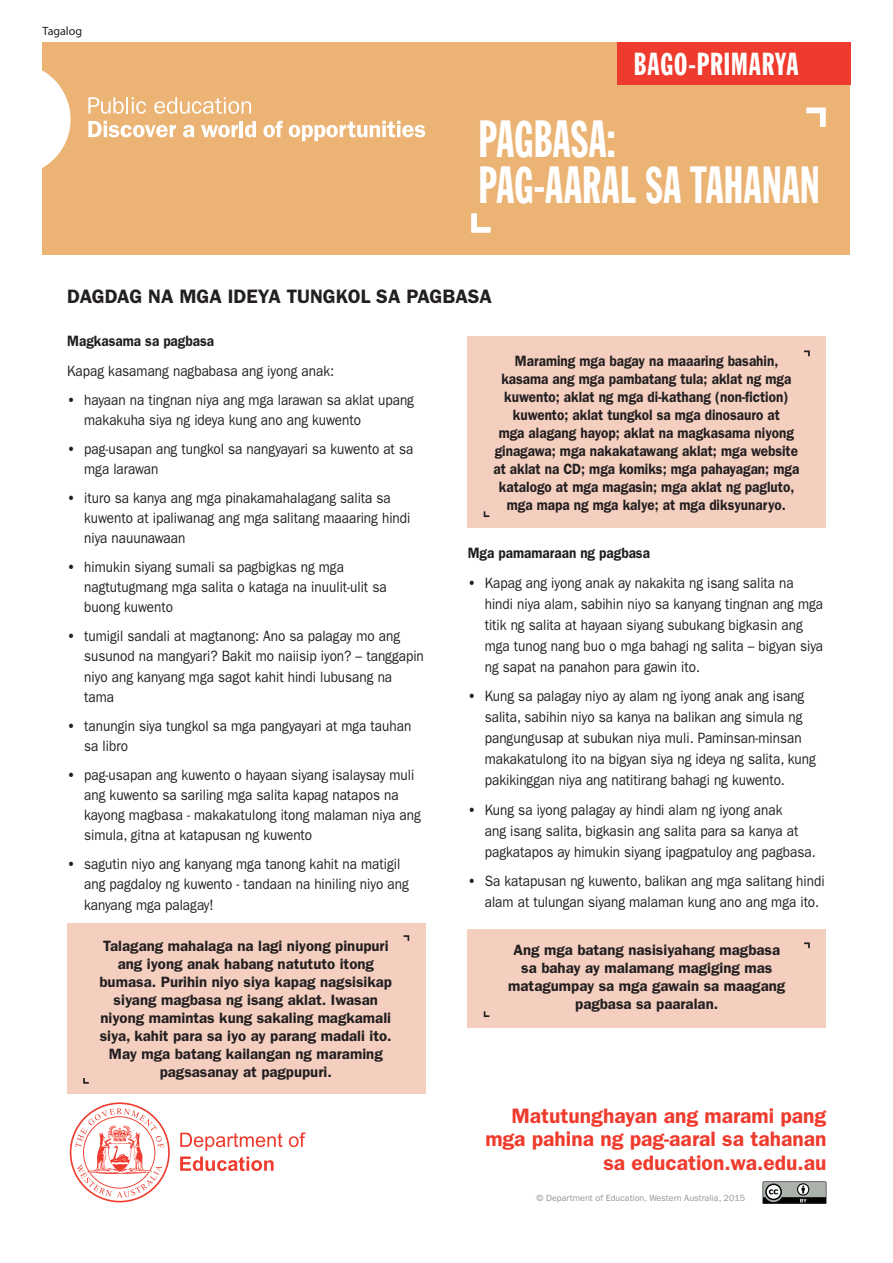
<style>
.page{position:relative;width:893px;height:1263px;background:#fff}
.page>*{position:absolute;margin:0;border:0;box-sizing:border-box;transform-origin:0 0}
.t1{font:51px "Franklin Gothic Extra Cond";letter-spacing:.01em;color:#fff;scale:.9 1}
.t2{font:31.05px "Franklin Gothic Extra Cond";letter-spacing:.035em;color:#fff}
.t3{font:600 21px/23.5px "ITC Franklin Gothic Std";color:#ef3b2d;text-align:right}
.t4{font:600 19.5px "ITC Franklin Gothic Std";color:#231f20}
.t5{font:15px/20.2px "ITC Franklin Gothic Std";color:#231f20;scale:.9 1}
.t6{font:600 15px/18px "ITC Franklin Gothic Std";color:#231f20;text-align:center;scale:.9 1}
.t7{font:600 15px/18px "ITC Franklin Gothic Std";color:#231f20;text-align:center}
.t8{font:12px "Myriad Pro";color:#231f20}
.t9{font:9px "ITC Franklin Gothic Std";color:#939598}
.s1{font-weight:600}
</style>
<div class="page">
<div style="left:43px;top:43px;width:807px;height:212px;background:#ebb374"></div>
<div style="left:617px;top:43px;width:233px;height:42px;background:#ef3b2d"></div>
<svg style="left:42px;top:63px;width:29px;height:112px"></svg>
<svg style="left:88px;top:97px;width:58px;height:17px"></svg>
<svg style="left:154px;top:97px;width:97px;height:17px"></svg>
<svg style="left:88px;top:121px;width:88px;height:16px"></svg>
<svg style="left:183px;top:125px;width:11px;height:12px"></svg>
<svg style="left:201px;top:125px;width:37px;height:12px"></svg>
<hr style="left:240px;top:121px;width:3px;height:16px;background:#fff">
<svg style="left:245px;top:121px;width:11px;height:16px"></svg>
<svg style="left:263px;top:121px;width:20px;height:16px"></svg>
<svg style="left:289px;top:121px;width:136px;height:20px"></svg>
<svg style="left:70px;top:1102px;width:100px;height:100px"></svg>
<svg style="left:289px;top:1132px;width:16px;height:15px"></svg>
<svg style="left:180px;top:1132px;width:103px;height:39px"></svg>
<svg style="left:763px;top:1181px;width:63px;height:23px"></svg>
<svg style="left:471px;top:213px;width:20px;height:20px"></svg>
<svg style="left:806px;top:107px;width:20px;height:20px"></svg>
<div style="left:67px;top:924px;width:358px;height:170px;background:#f4cfc0"></div>
<svg style="left:404px;top:935px;width:5px;height:6px"></svg>
<svg style="left:83px;top:1078px;width:6px;height:6px"></svg>
<div style="left:468px;top:336px;width:358px;height:192px;background:#f4cfc0"></div>
<svg style="left:804px;top:350px;width:6px;height:6px"></svg>
<svg style="left:484px;top:511px;width:5px;height:6px"></svg>
<div style="left:468px;top:929px;width:358px;height:98px;background:#f4cfc0"></div>
<svg style="left:804px;top:942px;width:6px;height:6px"></svg>
<svg style="left:484px;top:1011px;width:5px;height:6px"></svg>
<p class="t8" style="left:43px;top:23px;width:41px">Tagalog</p>
<h2 class="t2" style="left:634px;top:48px;width:166px">BAGO-PRIMARYA</h2>
<p class="t1" style="left:479px;top:111px;width:154px">PAGBASA:</p>
<p class="t1" style="left:479px;top:158px;width:381px">PAG-AARAL SA TAHANAN</p>
<p class="t4" style="left:67px;top:284px;width:426px">DAGDAG NA MGA IDEYA TUNGKOL SA PAGBASA</p>
<p class="t6" style="left:67px;top:332px;width:165px">Magkasama sa pagbasa</p>
<p class="t5" style="left:67px;top:361px;width:298px">Kapag kasamang nagbabasa ang iyong anak:</p>
<p class="t5" style="left:84px;top:389px;width:368px;text-indent:-17px"><span class="s1">•</span> hayaan na tingnan niya ang mga larawan sa aklat upang makakuha siya ng ideya kung ano ang kuwento</p>
<p class="t5" style="left:84px;top:438px;width:367px;text-indent:-17px"><span class="s1">•</span> pag-usapan ang tungkol sa nangyayari sa kuwento at sa mga larawan</p>
<p class="t5" style="left:84px;top:487px;width:364px;text-indent:-17px"><span class="s1">•</span> ituro sa kanya ang mga pinakamahalagang salita sa kuwento at ipaliwanag ang mga salitang maaaring hindi niya nauunawaan</p>
<p class="t5" style="left:84px;top:557px;width:338px;text-indent:-17px"><span class="s1">•</span> himukin siyang sumali sa pagbigkas ng mga nagtutugmang mga salita o kataga na inuulit-ulit sa buong kuwento</p>
<p class="t5" style="left:84px;top:626px;width:379px;text-indent:-17px"><span class="s1">•</span> tumigil sandali at magtanong: Ano sa palagay mo ang susunod na mangyari? Bakit mo naiisip iyon? – tanggapin niyo ang kanyang mga sagot kahit hindi lubusang na tama</p>
<p class="t5" style="left:84px;top:715px;width:365px;text-indent:-17px"><span class="s1">•</span> tanungin siya tungkol sa mga pangyayari at mga tauhan sa libro</p>
<p class="t5" style="left:84px;top:764px;width:376px;text-indent:-17px"><span class="s1">•</span> pag-usapan ang kuwento o hayaan siyang isalaysay muli ang kuwento sa sariling mga salita kapag natapos na kayong magbasa - makakatulong itong malaman niya ang simula, gitna at katapusan ng kuwento</p>
<p class="t5" style="left:84px;top:854px;width:362px;line-height:20.7px;text-indent:-17px"><span class="s1">•</span> sagutin niyo ang kanyang mga tanong kahit na matigil ang pagdaloy ng kuwento - tandaan na hiniling niyo ang kanyang mga palagay!</p>
<p class="t7" style="left:100px;top:936px;width:294px">Talagang mahalaga na lagi niyong pinupuri ang iyong anak habang natututo itong bumasa. Purihin niyo siya kapag nagsisikap siyang magbasa ng isang aklat. Iwasan niyong mamintas kung sakaling magkamali siya, kahit para sa iyo ay parang madali ito.<br>May mga batang kailangan ng maraming pagsasanay at pagpupuri.</p>
<p class="t6" style="left:493px;top:352px;width:341px">Maraming mga bagay na maaaring basahin, kasama ang mga pambatang tula; aklat ng mga kuwento; aklat ng mga di-kathang (non-fiction) kuwento; aklat tungkol sa mga dinosauro at<br>mga alagang hayop; aklat na magkasama niyong ginagawa; mga nakakatawang aklat; mga website at aklat na CD; mga komiks; mga pahayagan; mga katalogo at mga magasin; mga aklat ng pagluto, mga mapa ng mga kalye; at mga diksyunaryo.</p>
<p class="t6" style="left:468px;top:544px;width:204px">Mga pamamaraan ng pagbasa</p>
<p class="t5" style="left:485px;top:572px;width:377px;line-height:21px;text-indent:-17px"><span class="s1">•</span> Kapag ang iyong anak ay nakakita ng isang salita na hindi niya alam, sabihin niyo sa kanyang tingnan ang mga titik ng salita at hayaan siyang subukang bigkasin ang mga tunog nang buo o mga bahagi ng salita – bigyan siya ng sapat na panahon para gawin ito.</p>
<p class="t5" style="left:485px;top:686px;width:369px;line-height:21px;text-indent:-17px"><span class="s1">•</span> Kung sa palagay niyo ay alam ng iyong anak ang isang salita, sabihin niyo sa kanya na balikan ang simula ng pangungusap at subukan niya muli. Paminsan-minsan makakatulong ito na bigyan siya ng ideya ng salita, kung pakikinggan niya ang natitirang bahagi ng kuwento.</p>
<p class="t5" style="left:485px;top:799px;width:369px;line-height:21px;text-indent:-17px"><span class="s1">•</span> Kung sa iyong palagay ay hindi alam ng iyong anak<br>ang isang salita, bigkasin ang salita para sa kanya at pagkatapos ay himukin siyang ipagpatuloy ang pagbasa.</p>
<p class="t5" style="left:485px;top:871px;width:379px;line-height:21px;text-indent:-17px"><span class="s1">•</span> Sa katapusan ng kuwento, balikan ang mga salitang hindi alam at tulungan siyang malaman kung ano ang mga ito.</p>
<p class="t7" style="left:508px;top:941px;width:279px">Ang mga batang nasisiyahang magbasa sa bahay ay malamang magiging mas matagumpay sa mga gawain sa maagang pagbasa sa paaralan.</p>
<h3 class="t3" style="left:485px;top:1104px;width:343px">Matutunghayan ang marami pang mga pahina ng pag-aaral sa tahanan sa education.wa.edu.au</h3>
<p class="t9" style="left:536px;top:1193px;width:210px">© Department of Education, Western Australia, 2015</p>
</div>
